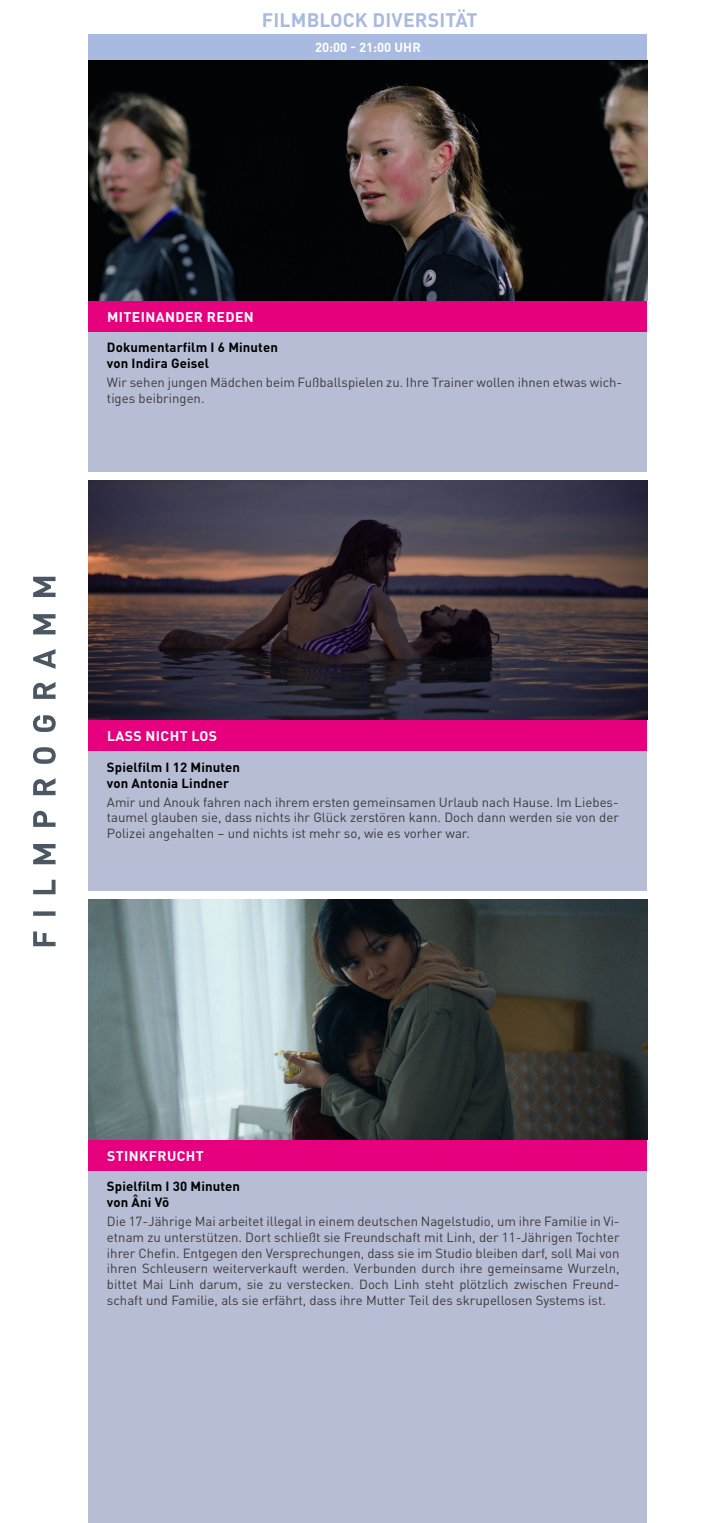
<style>
.page{position:relative;width:704px;height:1523px;background:#fff}
.page>*{position:absolute;margin:0;border:0;box-sizing:border-box;transform-origin:0 0}
.t1{font:700 19.31px "DINOT";letter-spacing:.01em;color:#a9bae1}
.t2{font:700 13.94px "DINOT";letter-spacing:.03em;color:#fff}
.t3{font:13.12px/15.8px "DINOT";color:#3c3c3b;text-align:justify}
.t4{font:700 13.12px/15.8px "DINOT";letter-spacing:.01em;color:#000}
.t5{font:700 13px "DINOT";color:#fff}
</style>
<div class="page">
<svg style="left:33px;top:577px;width:23px;height:369px"></svg>
<div style="left:89px;top:300px;width:557px;height:32px;background:#e6007d"></div>
<div style="left:89px;top:34px;width:558px;height:30px;background:#a9bae1"></div>
<div style="left:89px;top:332px;width:557px;height:139px;background:#b7bdd4"></div>
<img style="left:89px;top:61px;width:557px;height:239px">
<div style="left:89px;top:720px;width:557px;height:31px;background:#e6007d"></div>
<div style="left:89px;top:751px;width:557px;height:140px;background:#b7bdd4"></div>
<img style="left:89px;top:480px;width:557px;height:240px">
<div style="left:89px;top:1139px;width:557px;height:32px;background:#e6007d"></div>
<div style="left:89px;top:1171px;width:557px;height:351px;background:#b7bdd4"></div>
<img style="left:89px;top:900px;width:557px;height:239px">
<h1 class="t1" style="left:261px;top:7px;width:217px">FILMBLOCK DIVERSITÄT</h1>
<p class="t5" style="left:315px;top:39px;width:107px">20:00 - 21:00 UHR</p>
<p class="t2" style="left:107px;top:307px;width:148px">MITEINANDER REDEN</p>
<p class="t4" style="left:107px;top:339px;width:172px">Dokumentarfilm I 6 Minuten von Indira Geisel</p>
<p class="t3" style="left:107px;top:374px;width:516px">Wir sehen jungen Mädchen beim Fußballspielen zu. Ihre Trainer wollen ihnen etwas wich&shy;tiges beibringen.</p>
<p class="t2" style="left:107px;top:727px;width:112px">LASS NICHT LOS</p>
<p class="t4" style="left:107px;top:759px;width:135px">Spielfilm I 12 Minuten von Antonia Lindner</p>
<p class="t3" style="left:107px;top:793px;width:513px">Amir und Anouk fahren nach ihrem ersten gemeinsamen Urlaub nach Hause. Im Liebes&shy;taumel glauben sie, dass nichts ihr Glück zerstören kann. Doch dann werden sie von der Polizei angehalten – und nichts ist mehr so, wie es vorher war.</p>
<p class="t2" style="left:107px;top:1146px;width:98px">STINKFRUCHT</p>
<p class="t4" style="left:107px;top:1178px;width:135px">Spielfilm I 30 Minuten von Âni Võ</p>
<p class="t3" style="left:107px;top:1213px;width:514px">Die 17-Jährige Mai arbeitet illegal in einem deutschen Nagelstudio, um ihre Familie in Vi&shy;etnam zu unterstützen. Dort schließt sie Freundschaft mit Linh, der 11-Jährigen Tochter ihrer Chefin. Entgegen den Versprechungen, dass sie im Studio bleiben darf, soll Mai von ihren Schleusern weiterverkauft werden. Verbunden durch ihre gemeinsame Wurzeln, bittet Mai Linh darum, sie zu verstecken. Doch Linh steht plötzlich zwischen Freund&shy;schaft und Familie, als sie erfährt, dass ihre Mutter Teil des skrupellosen Systems ist.</p>
</div>
